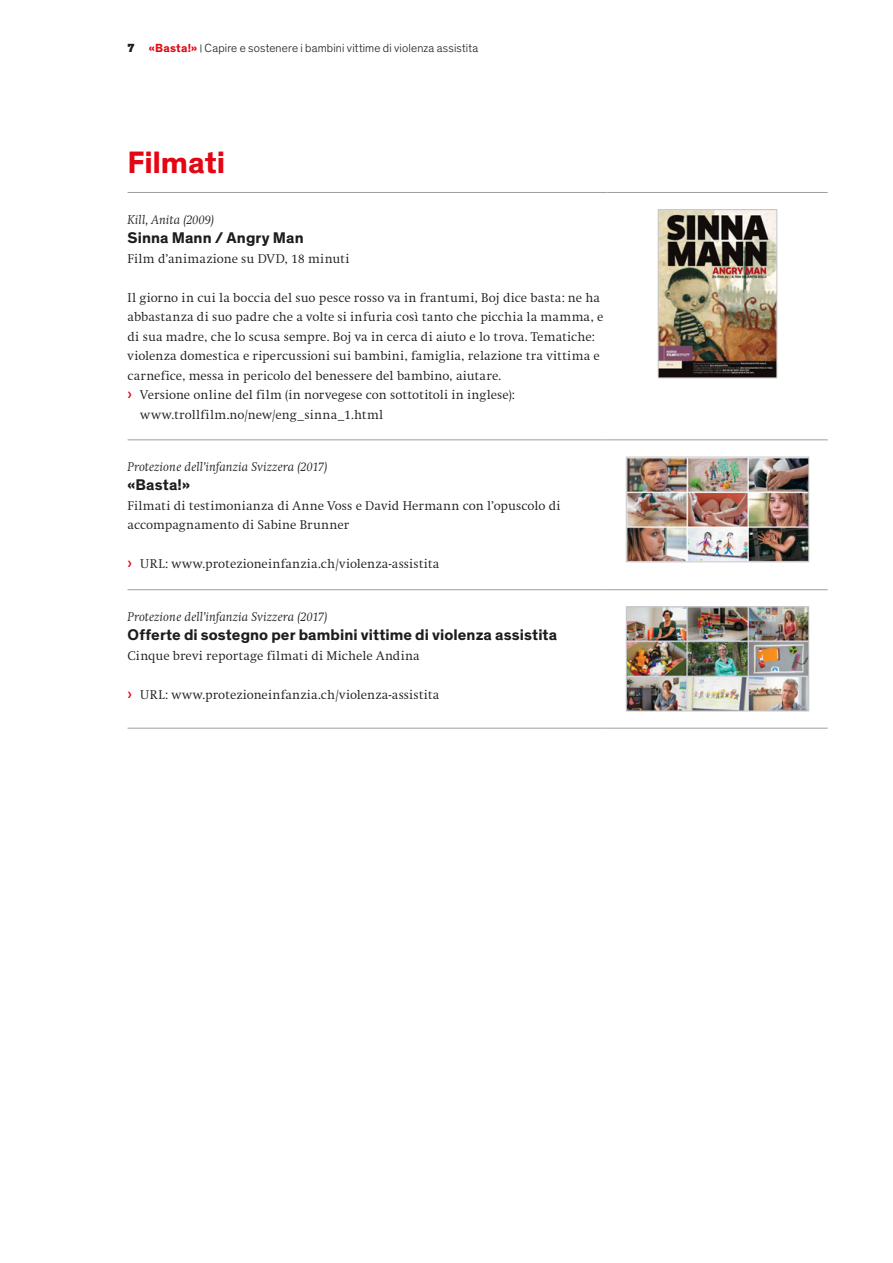
<style>
.page{position:relative;width:893px;height:1263px;background:#fff}
.page>*{position:absolute;margin:0;border:0;box-sizing:border-box;transform-origin:0 0}
.h1_rot{font:700 31.5px "Theinhardt";letter-spacing:-.01em;color:#e30613}
.t1{font:700 15.75px "Theinhardt";letter-spacing:.005em;color:#1d1d1b}
.t2{font:300 13.2px/19.5px "Swift";letter-spacing:.01em;color:#1d1d1b}
.t3{font:italic 300 13.2px "Swift";letter-spacing:.005em;color:#1d1d1b}
.t4{font:300 12px "Theinhardt";letter-spacing:.015em;color:#1d1d1b}
.s1{font-weight:900}
.s2{font-weight:700;color:#e30613}
.s3{font-size:9.6px}
.s4{font-weight:800;font-size:16.5px;color:#e30613}
</style>
<div class="page">
<hr style="left:128px;top:192px;width:479px;height:1px;background:#9d9d9c">
<hr style="left:607px;top:192px;width:221px;height:1px;background:#9d9d9c">
<hr style="left:128px;top:439px;width:479px;height:1px;background:#9d9d9c">
<hr style="left:607px;top:439px;width:221px;height:1px;background:#9d9d9c">
<hr style="left:128px;top:589px;width:479px;height:1px;background:#9d9d9c">
<hr style="left:607px;top:589px;width:221px;height:1px;background:#9d9d9c">
<hr style="left:128px;top:728px;width:479px;height:1px;background:#9d9d9c">
<hr style="left:607px;top:728px;width:221px;height:1px;background:#9d9d9c">
<img style="left:660px;top:211px;width:115px;height:165px">
<div style="left:658px;top:209px;width:119px;height:169px;border:1px solid #c6c6c6"></div>
<img style="left:628px;top:459px;width:179px;height:101px">
<div style="left:626px;top:457px;width:183px;height:105px;border:1px solid #c6c6c6"></div>
<img style="left:628px;top:609px;width:179px;height:100px">
<div style="left:626px;top:607px;width:183px;height:104px;border:1px solid #c6c6c6"></div>
<p class="t4" style="left:128px;top:41px;width:352px"><span class="s1">7</span> <span class="s2">«Basta!»</span> <span class="s3">|</span> Capire e sostenere i bambini vittime di violenza assistita</p>
<p class="h1_rot" style="left:128px;top:142px;width:99px">Filmati</p>
<p class="t3" style="left:128px;top:212px;width:88px">Kill, Anita (2009)</p>
<p class="t1" style="left:128px;top:228px;width:178px">Sinna Mann / Angry Man</p>
<p class="t2" style="left:128px;top:249px;width:223px">Film d’animazione su DVD, 18 minuti</p>
<p class="t2" style="left:128px;top:288px;width:477px">Il giorno in cui la boccia del suo pesce rosso va in frantumi, Boj dice basta: ne ha abbastanza di suo padre che a volte si infuria così tanto che picchia la mamma, e di sua madre, che lo scusa sempre. Boj va in cerca di aiuto e lo trova. Tematiche: violenza domestica e ripercussioni sui bambini, famiglia, relazione tra vittima e carnefice, messa in pericolo del benessere del bambino, aiutare.</p>
<p class="t2" style="left:140px;top:385px;width:376px;text-indent:-13px"><span class="s4">›</span> Versione online del film (in norvegese con sottotitoli in inglese): www.trollfilm.no/new/eng_sinna_1.html</p>
<p class="t3" style="left:128px;top:459px;width:201px">Protezione dell’infanzia Svizzera (2017)</p>
<p class="t1" style="left:128px;top:475px;width:64px">«Basta!»</p>
<p class="t2" style="left:128px;top:496px;width:435px">Filmati di testimonianza di Anne Voss e David Hermann con l’opuscolo di accompagnamento di Sabine Brunner</p>
<p class="t2" style="left:128px;top:555px;width:313px"><span class="s4">›</span> URL: www.protezioneinfanzia.ch/violenza-assistita</p>
<p class="t3" style="left:128px;top:609px;width:201px">Protezione dell’infanzia Svizzera (2017)</p>
<p class="t1" style="left:128px;top:625px;width:431px">Offerte di sostegno per bambini vittime di violenza assistita</p>
<p class="t2" style="left:128px;top:646px;width:294px">Cinque brevi reportage filmati di Michele Andina</p>
<p class="t2" style="left:128px;top:685px;width:313px"><span class="s4">›</span> URL: www.protezioneinfanzia.ch/violenza-assistita</p>
</div>
